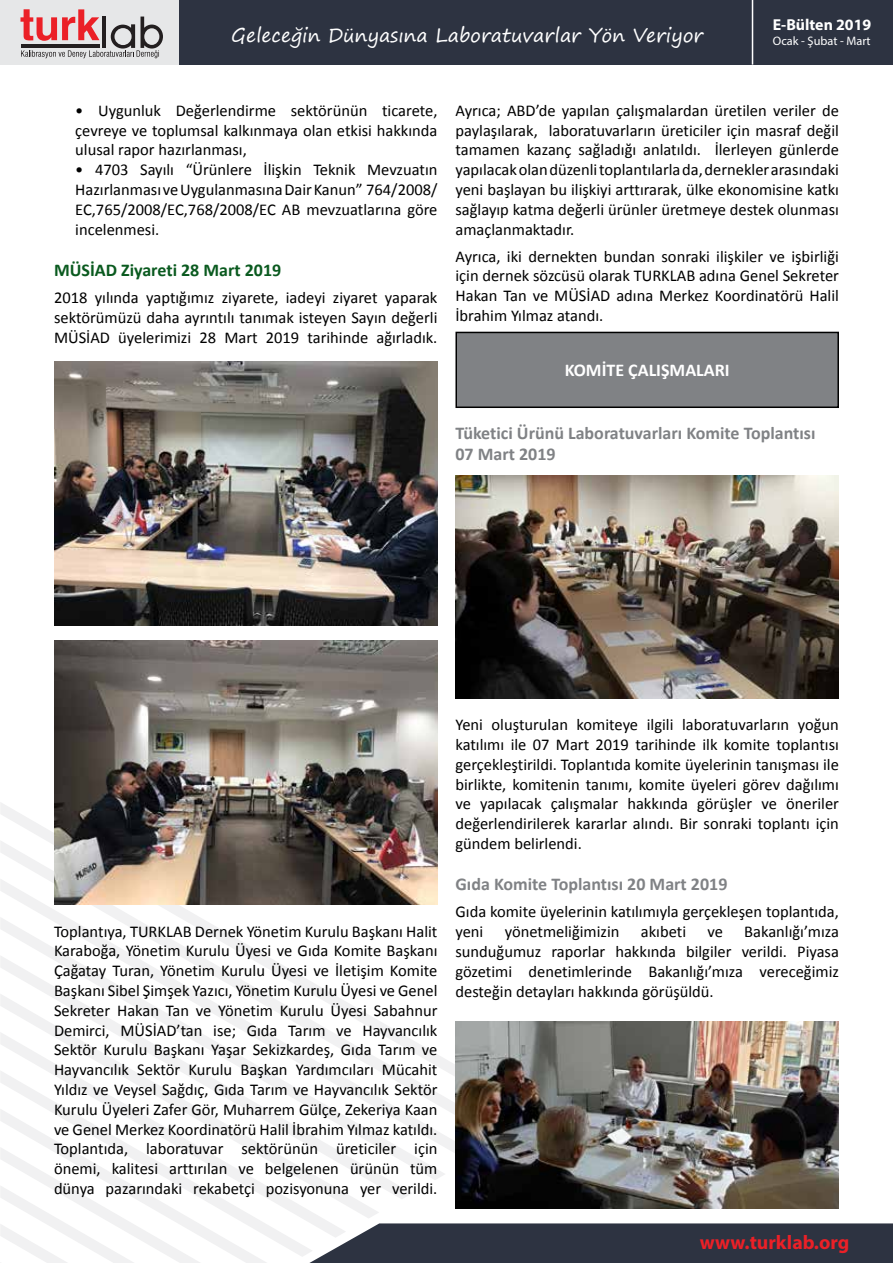
<style>
.page{position:relative;width:893px;height:1263px;background:#fff}
.page>*{position:absolute;margin:0;border:0;box-sizing:border-box;transform-origin:0 0}
.t1{font:700 19.8px "Myriad Pro";color:#eb2027}
.t2{font:19.2px "Segoe Print";color:#fff}
.t3{font:700 18px/21.6px "Calibri";color:#808285}
.t4{font:700 18px "Calibri";color:#0a5a1f}
.t5{font:700 18px "Calibri";color:#fff}
.t6{font:16.5px/19.8px "Calibri";color:#000;text-align:justify}
.t7{font:700 15.9px "Myriad Pro";color:#fff}
.t8{font:12.3px "Myriad Pro";color:#fff}
</style>
<div class="page">
<div style="left:0;top:0;width:183px;height:65px;background:#e6e7e8"></div>
<div style="left:309px;top:1223px;width:584px;height:40px;background:#2d3341"></div>
<div style="left:179px;top:0;width:714px;height:65px;background:#2d3341"></div>
<svg style="left:21px;top:9px;width:142px;height:49px"></svg>
<svg style="left:38px;top:1257px;width:228px;height:6px"></svg>
<svg style="left:5px;top:1238px;width:308px;height:19px"></svg>
<svg style="left:0;top:1218px;width:346px;height:20px"></svg>
<svg style="left:4px;top:1199px;width:375px;height:19px"></svg>
<svg style="left:0;top:1180px;width:412px;height:19px"></svg>
<svg style="left:4px;top:1161px;width:441px;height:19px"></svg>
<svg style="left:0;top:1142px;width:455px;height:19px"></svg>
<svg style="left:5px;top:1123px;width:450px;height:19px"></svg>
<svg style="left:0;top:802px;width:545px;height:321px"></svg>
<hr style="left:752px;top:0;width:1px;height:65px;background:#fff">
<div style="left:456px;top:332px;width:382px;height:75px;background:#808285"></div>
<div style="left:455px;top:332px;width:384px;height:76px;border:2px solid #000"></div>
<img style="left:455px;top:476px;width:384px;height:222px">
<img style="left:54px;top:362px;width:383px;height:263px">
<img style="left:54px;top:640px;width:383px;height:264px">
<img style="left:455px;top:1022px;width:384px;height:187px">
<p class="t2" style="left:231px;top:18px;width:474px">Geleceğin Dünyasına Laboratuvarlar Yön Veriyor</p>
<p class="t7" style="left:773px;top:14px;width:100px">E-Bülten 2019</p>
<p class="t8" style="left:773px;top:33px;width:99px">Ocak - Şubat - Mart</p>
<p class="t6" style="left:75px;top:100px;width:364px">• Uygunluk Değerlendirme sektörünün ticarete, çevreye ve toplumsal kalkınmaya olan etkisi hakkında ulusal rapor hazırlanması,</p>
<p class="t6" style="left:75px;top:160px;width:364px">• 4703 Sayılı “Ürünlere İlişkin Teknik Mevzuatın Hazırlanması ve Uygulanmasına Dair Kanun” 764/2008/ EC,765/2008/EC,768/2008/EC AB mevzuatlarına göre incelenmesi.</p>
<p class="t4" style="left:54px;top:258px;width:229px">MÜSİAD Ziyareti 28 Mart 2019</p>
<p class="t6" style="left:54px;top:288px;width:385px">2018 yılında yaptığımız ziyarete, iadeyi ziyaret yaparak sektörümüzü daha ayrıntılı tanımak isteyen Sayın değerli MÜSİAD üyelerimizi 28 Mart 2019 tarihinde ağırladık.</p>
<p class="t6" style="left:455px;top:100px;width:385px">Ayrıca; ABD’de yapılan çalışmalardan üretilen veriler de paylaşılarak, laboratuvarların üreticiler için masraf değil tamamen kazanç sağladığı anlatıldı. İlerleyen günlerde yapılacak olan düzenli toplantılarla da, dernekler arasındaki yeni başlayan bu ilişkiyi arttırarak, ülke ekonomisine katkı sağlayıp katma değerli ürünler üretmeye destek olunması amaçlanmaktadır.</p>
<p class="t6" style="left:455px;top:246px;width:385px">Ayrıca, iki dernekten bundan sonraki ilişkiler ve işbirliği için dernek sözcüsü olarak TURKLAB adına Genel Sekreter Hakan Tan ve MÜSİAD adına Merkez Koordinatörü Halil İbrahim Yılmaz atandı.</p>
<p class="t5" style="left:565px;top:358px;width:166px">KOMİTE ÇALIŞMALARI</p>
<p class="t3" style="left:455px;top:422px;width:362px">Tüketici Ürünü Laboratuvarları Komite Toplantısı<br>07 Mart 2019</p>
<p class="t6" style="left:54px;top:921px;width:385px">Toplantıya, TURKLAB Dernek Yönetim Kurulu Başkanı Halit Karaboğa, Yönetim Kurulu Üyesi ve Gıda Komite Başkanı Çağatay Turan, Yönetim Kurulu Üyesi ve İletişim Komite Başkanı Sibel Şimşek Yazıcı, Yönetim Kurulu Üyesi ve Genel Sekreter Hakan Tan ve Yönetim Kurulu Üyesi Sabahnur Demirci, MÜSİAD’tan ise; Gıda Tarım ve Hayvancılık Sektör Kurulu Başkanı Yaşar Sekizkardeş, Gıda Tarım ve Hayvancılık Sektör Kurulu Başkan Yardımcıları Mücahit Yıldız ve Veysel Sağdıç, Gıda Tarım ve Hayvancılık Sektör Kurulu Üyeleri Zafer Gör, Muharrem Gülçe, Zekeriya Kaan ve Genel Merkez Koordinatörü Halil İbrahim Yılmaz katıldı.<br>Toplantıda, laboratuvar sektörünün üreticiler için önemi, kalitesi arttırılan ve belgelenen ürünün tüm dünya pazarındaki rekabetçi pozisyonuna yer verildi.</p>
<p class="t6" style="left:455px;top:715px;width:385px">Yeni oluşturulan komiteye ilgili laboratuvarların yoğun katılımı ile 07 Mart 2019 tarihinde ilk komite toplantısı gerçekleştirildi. Toplantıda komite üyelerinin tanışması ile birlikte, komitenin tanımı, komite üyeleri görev dağılımı ve yapılacak çalışmalar hakkında görüşler ve öneriler değerlendirilerek kararlar alındı. Bir sonraki toplantı için gündem belirlendi.</p>
<p class="t3" style="left:455px;top:874px;width:273px">Gıda Komite Toplantısı 20 Mart 2019</p>
<p class="t6" style="left:455px;top:902px;width:385px">Gıda komite üyelerinin katılımıyla gerçekleşen toplantıda, yeni</p>
<p class="t6" style="left:455px;top:922px;width:385px;text-indent:289px">Bakanlığı’mıza sunduğumuz raporlar hakkında bilgiler verildi. Piyasa gözetimi denetimlerinde Bakanlığı’mıza vereceğimiz desteğin detayları hakkında görüşüldü.</p>
<p class="t6" style="left:505px;top:922px;width:116px">yönetmeliğimizin</p>
<p class="t6" style="left:641px;top:922px;width:47px">akıbeti</p>
<p class="t6" style="left:707px;top:922px;width:17px">ve</p>
<p class="t1" style="left:700px;top:1229px;width:151px">www.turklab.org</p>
</div>
